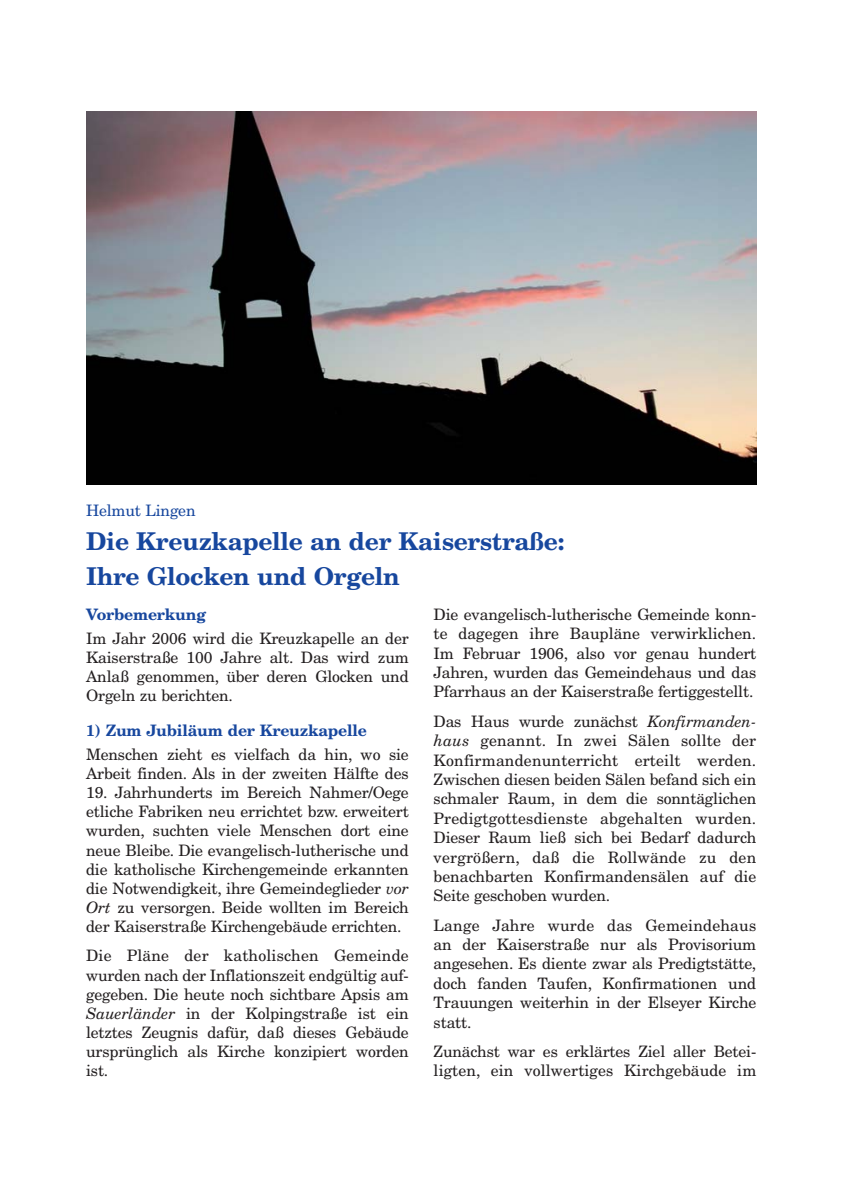
<style>
.page{position:relative;width:844px;height:1191px;background:#fff}
.page>*{position:absolute;margin:0;border:0;box-sizing:border-box;transform-origin:0 0}
.t1{font:700 24.5px/34.6px "New Century Schlbk";letter-spacing:-.01em;color:#17479e}
.t2{font:15.75px/19.4px "New Century Schlbk";letter-spacing:-.01em;color:#231f20;text-align:justify}
.t3{font:700 15.75px "New Century Schlbk";letter-spacing:-.01em;color:#17479e}
.t4{font:15.75px "New Century Schlbk";letter-spacing:-.01em;color:#17479e}
.s1{font-style:italic}
</style>
<div class="page">
<img style="left:86px;top:112px;width:670px;height:372px">
<p class="t4" style="left:86px;top:504px;width:111px">Helmut Lingen</p>
<h1 class="t1" style="left:86px;top:526px;width:480px">Die Kreuzkapelle an der Kaiserstraße:<br>Ihre Glocken und Orgeln</h1>
<p class="t3" style="left:86px;top:608px;width:121px">Vorbemerkung</p>
<p class="t2" style="left:86px;top:630px;width:324px">Im Jahr 2006 wird die Kreuzkapelle an der Kaiserstraße 100 Jahre alt. Das wird zum Anlaß genommen, über deren Glocken und Orgeln zu berichten.</p>
<p class="t3" style="left:86px;top:724px;width:282px">1) Zum Jubiläum der Kreuzkapelle</p>
<p class="t2" style="left:86px;top:746px;width:324px">Menschen zieht es vielfach da hin, wo sie<br>Arbeit finden. Als in der zweiten Hälfte des</p>
<p class="t2" style="left:86px;top:784px;width:324px">19. Jahrhunderts im Bereich Nahmer/Oege etliche Fabriken neu errichtet bzw. erweitert wurden, suchten viele Menschen dort eine neue Bleibe. Die evangelisch-lutherische und die katholische Kirchengemeinde erkannten die Notwendigkeit, ihre Gemeindeglieder <span class="s1">vor Ort</span> zu versorgen. Beide wollten im Bereich der Kaiserstraße Kirchengebäude errichten.</p>
<p class="t2" style="left:86px;top:947px;width:324px">Die Pläne der katholischen Gemeinde wurden nach der Inflationszeit endgültig auf&shy;gegeben. Die heute noch sichtbare Apsis am <span class="s1">Sauerländer</span> in der Kolpingstraße ist ein letztes Zeugnis dafür, daß dieses Gebäude ursprünglich als Kirche konzipiert worden ist.</p>
<p class="t2" style="left:433px;top:606px;width:324px">Die evangelisch-lutherische Gemeinde konn&shy;te dagegen ihre Baupläne verwirklichen.<br>Im Februar 1906, also vor genau hundert Jahren, wurden das Gemeindehaus und das Pfarrhaus an der Kaiserstraße fertiggestellt.</p>
<p class="t2" style="left:433px;top:713px;width:324px">Das Haus wurde zunächst <span class="s1">Konfirmanden&shy;haus</span> genannt. In zwei Sälen sollte der Konfirmandenunterricht erteilt werden.<br>Zwischen diesen beiden Sälen befand sich ein schmaler Raum, in dem die sonntäglichen Predigtgottesdienste abgehalten wurden.<br>Dieser Raum ließ sich bei Bedarf dadurch vergrößern, daß die Rollwände zu den benachbarten Konfirmandensälen auf die Seite geschoben wurden.</p>
<p class="t2" style="left:433px;top:916px;width:324px">Lange Jahre wurde das Gemeindehaus an der Kaiserstraße nur als Provisorium angesehen. Es diente zwar als Predigtstätte, doch fanden Taufen, Konfirmationen und Trauungen weiterhin in der Elseyer Kirche statt.</p>
<p class="t2" style="left:433px;top:1043px;width:324px">Zunächst war es erklärtes Ziel aller Betei&shy;ligten, ein vollwertiges Kirchgebäude im</p>
</div>
